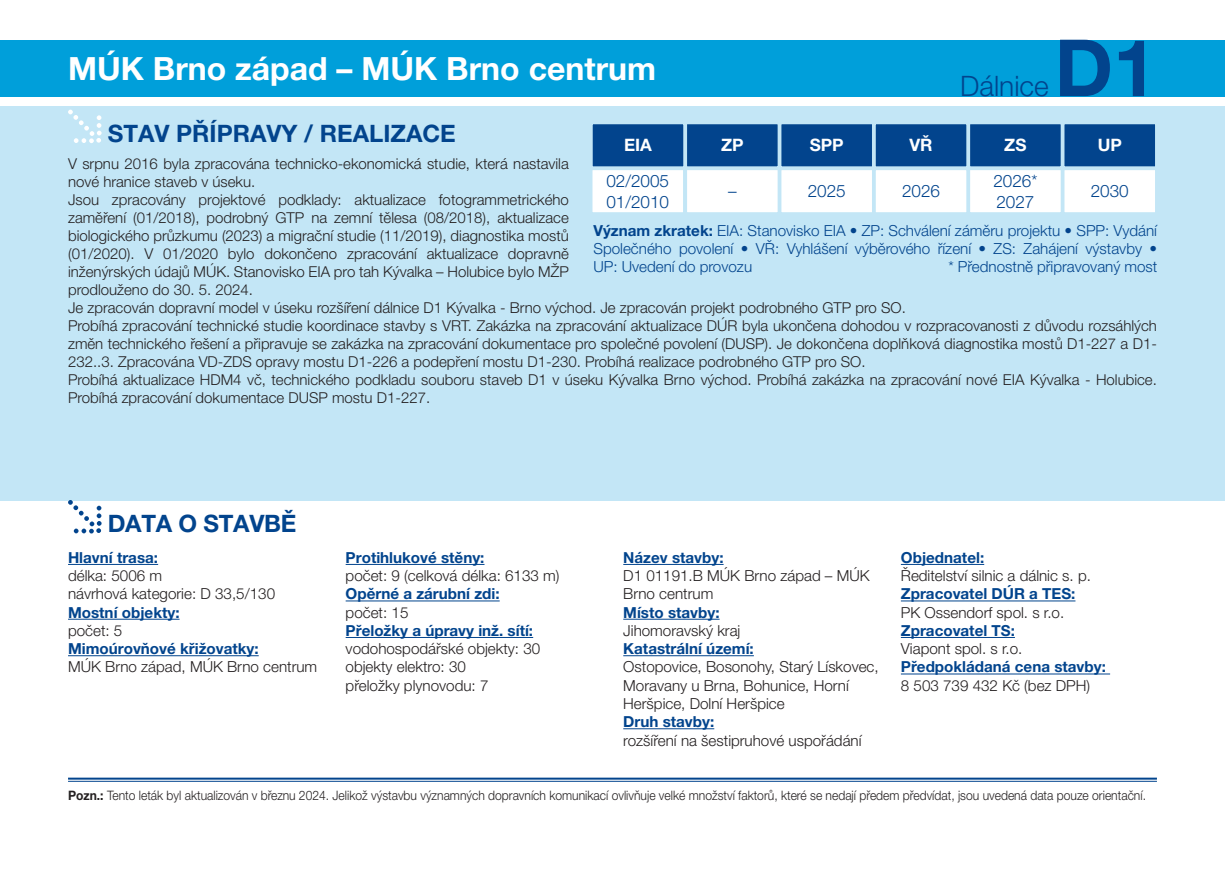
<style>
.page{position:relative;width:1225px;height:874px;background:#fff}
.page>*{position:absolute;margin:0;border:0;box-sizing:border-box;transform-origin:0 0}
.t1{font:700 78.8px "Helvetica Neue LT Pro";color:#02448d}
.t2{font:700 32px "Helvetica Neue LT Pro";color:#fff}
.t3{font:300 28.2px "Helvetica Neue LT Pro";color:#02448d}
.t4{font:700 24px "Helvetica Neue LT Pro";color:#02448d}
.t5{font:300 17.2px/20.6px "Helvetica Neue LT Pro";color:#02448d}
.t6{font:700 17.2px "Helvetica Neue LT Pro";color:#fff}
.t7{font:300 15.2px/18.2px "Helvetica Neue LT Pro";color:#231f20}
.t8{font:700 15.2px "Helvetica Neue LT Pro";color:#02448d}
.t9{font:300 15.2px/18.2px "Helvetica Neue LT Pro";color:#02448d;text-align:justify}
.t10{font:300 15px/18px "Helvetica Neue LT Pro";color:#231f20}
.t11{font:300 13px "Helvetica Neue LT Pro";color:#231f20;scale:.93 1}
.s1{font-weight:700}
</style>
<div class="page">
<div style="left:0;top:106px;width:1225px;height:394px;background:#c3e6f6"></div>
<svg style="left:68px;top:110px;width:34px;height:33px"></svg>
<hr style="left:68px;top:777px;width:1089px;height:2px;background:#02448d">
<hr style="left:68px;top:780px;width:1089px;height:1px;background:#02448d">
<hr style="left:68px;top:563px;width:90px;height:1px;background:#02448d">
<hr style="left:68px;top:618px;width:111px;height:1px;background:#02448d">
<hr style="left:68px;top:655px;width:191px;height:1px;background:#02448d">
<hr style="left:346px;top:563px;width:138px;height:1px;background:#02448d">
<hr style="left:346px;top:600px;width:154px;height:1px;background:#02448d">
<hr style="left:346px;top:636px;width:187px;height:1px;background:#02448d">
<hr style="left:623px;top:563px;width:100px;height:1px;background:#02448d">
<hr style="left:623px;top:618px;width:96px;height:1px;background:#02448d">
<hr style="left:623px;top:655px;width:131px;height:1px;background:#02448d">
<hr style="left:623px;top:728px;width:91px;height:1px;background:#02448d">
<hr style="left:901px;top:563px;width:83px;height:1px;background:#02448d">
<hr style="left:901px;top:600px;width:174px;height:1px;background:#02448d">
<hr style="left:901px;top:636px;width:114px;height:1px;background:#02448d">
<hr style="left:901px;top:673px;width:209px;height:1px;background:#02448d">
<div style="left:0;top:40px;width:1225px;height:56px;background:#009fda"></div>
<svg style="left:68px;top:500px;width:34px;height:33px"></svg>
<div style="left:1063px;top:123px;width:93px;height:44px;background:#02448d"></div>
<div style="left:1062px;top:122px;width:95px;height:46px;border:2px solid #c3e6f6"></div>
<div style="left:875px;top:123px;width:92px;height:44px;background:#02448d"></div>
<div style="left:874px;top:122px;width:94px;height:46px;border:2px solid #c3e6f6"></div>
<div style="left:969px;top:123px;width:92px;height:44px;background:#02448d"></div>
<div style="left:968px;top:122px;width:94px;height:46px;border:2px solid #c3e6f6"></div>
<div style="left:780px;top:123px;width:93px;height:44px;background:#02448d"></div>
<div style="left:779px;top:122px;width:95px;height:46px;border:2px solid #c3e6f6"></div>
<div style="left:686px;top:123px;width:92px;height:44px;background:#02448d"></div>
<div style="left:685px;top:122px;width:94px;height:46px;border:2px solid #c3e6f6"></div>
<div style="left:592px;top:123px;width:92px;height:44px;background:#02448d"></div>
<div style="left:591px;top:122px;width:94px;height:46px;border:2px solid #c3e6f6"></div>
<div style="left:1063px;top:169px;width:93px;height:44px;background:#fff"></div>
<div style="left:1062px;top:168px;width:95px;height:46px;border:2px solid #c3e6f6"></div>
<div style="left:875px;top:169px;width:92px;height:44px;background:#fff"></div>
<div style="left:874px;top:168px;width:94px;height:46px;border:2px solid #c3e6f6"></div>
<div style="left:969px;top:169px;width:92px;height:44px;background:#fff"></div>
<div style="left:968px;top:168px;width:94px;height:46px;border:2px solid #c3e6f6"></div>
<div style="left:780px;top:169px;width:93px;height:44px;background:#fff"></div>
<div style="left:779px;top:168px;width:95px;height:46px;border:2px solid #c3e6f6"></div>
<div style="left:686px;top:169px;width:92px;height:44px;background:#fff"></div>
<div style="left:685px;top:168px;width:94px;height:46px;border:2px solid #c3e6f6"></div>
<div style="left:591px;top:169px;width:93px;height:44px;background:#fff"></div>
<div style="left:590px;top:168px;width:95px;height:46px;border:2px solid #c3e6f6"></div>
<h2 class="t2" style="left:68px;top:48px;width:589px">MÚK Brno západ – MÚK Brno centrum</h2>
<h3 class="t3" style="left:960px;top:69px;width:90px">Dálnice</h3>
<h1 class="t1" style="left:1054px;top:19px;width:104px">D1</h1>
<h3 class="t4" style="left:108px;top:119px;width:350px">STAV PŘÍPRAVY / REALIZACE</h3>
<p class="t6" style="left:624px;top:134px;width:29px">EIA</p>
<p class="t6" style="left:721px;top:134px;width:24px">ZP</p>
<p class="t6" style="left:809px;top:134px;width:35px">SPP</p>
<p class="t6" style="left:909px;top:134px;width:25px">VŘ</p>
<p class="t6" style="left:1004px;top:134px;width:24px">ZS</p>
<p class="t6" style="left:1097px;top:134px;width:26px">UP</p>
<p class="t5" style="left:902px;top:180px;width:40px">2026</p>
<p class="t5" style="left:1090px;top:180px;width:40px">2030</p>
<p class="t10" style="left:68px;top:154px;width:1090px">V srpnu 2016 byla zpracována technicko-ekonomická studie, která nastavila<br>nové hranice staveb v úseku.<br>Jsou zpracovány projektové podklady: aktualizace fotogrammetrického<br>zaměření (01/2018), podrobný GTP na zemní tělesa (08/2018), aktualizace<br>biologického průzkumu (2023) a migrační studie (11/2019), diagnostika mostů<br>(01/2020). V 01/2020 bylo dokončeno zpracování aktualizace dopravně<br>inženýrských údajů MÚK. Stanovisko EIA pro tah Kývalka – Holubice bylo MŽP<br>prodlouženo do 30. 5. 2024.<br>Je zpracován dopravní model v úseku rozšíření dálnice D1 Kývalka - Brno východ. Je zpracován projekt podrobného GTP pro SO.<br>Probíhá zpracování technické studie koordinace stavby s VRT. Zakázka na zpracování aktualizace DÚR byla ukončena dohodou v rozpracovanosti z důvodu rozsáhlých změn technického řešení a připravuje se zakázka na zpracování dokumentace pro společné povolení (DUSP). Je dokončena doplňková diagnostika mostů D1-227 a D1- 232..3. Zpracována VD-ZDS opravy mostu D1-226 a podepření mostu D1-230. Probíhá realizace podrobného GTP pro SO.<br>Probíhá aktualizace HDM4 vč, technického podkladu souboru staveb D1 v úseku Kývalka Brno východ. Probíhá zakázka na zpracování nové EIA Kývalka - Holubice.<br>Probíhá zpracování dokumentace DUSP mostu D1-227.</p>
<p class="t5" style="left:606px;top:170px;width:64px">02/2005<br>01/2010</p>
<p class="t5" style="left:993px;top:170px;width:46px">2026*<br>2027</p>
<p class="t5" style="left:728px;top:180px;width:10px">–</p>
<p class="t5" style="left:807px;top:180px;width:40px">2025</p>
<p class="t9" style="left:593px;top:221px;width:565px"><span class="s1">Význam zkratek:</span> EIA: Stanovisko EIA • ZP: Schválení záměru projektu • SPP: Vydání Společného povolení • VŘ: Vyhlášení výběrového řízení • ZS: Zahájení výstavby • UP: Uvedení do provozu</p>
<p class="t9" style="left:948px;top:257px;width:210px">* Přednostně připravovaný most</p>
<h3 class="t4" style="left:108px;top:508px;width:190px">DATA O STAVBĚ</h3>
<p class="t8" style="left:68px;top:547px;width:92px">Hlavní trasa:</p>
<p class="t7" style="left:68px;top:566px;width:209px">délka: 5006 m<br>návrhová kategorie: D 33,5/130</p>
<p class="t8" style="left:68px;top:602px;width:113px">Mostní objekty:</p>
<p class="t7" style="left:68px;top:620px;width:56px">počet: 5</p>
<p class="t8" style="left:68px;top:639px;width:192px">Mimoúrovňové křižovatky:</p>
<p class="t7" style="left:68px;top:657px;width:251px">MÚK Brno západ, MÚK Brno centrum</p>
<p class="t8" style="left:346px;top:547px;width:140px">Protihlukové stěny:</p>
<p class="t7" style="left:346px;top:566px;width:215px">počet: 9 (celková délka: 6133 m)</p>
<p class="t8" style="left:346px;top:584px;width:155px">Opěrné a zárubní zdi:</p>
<p class="t7" style="left:346px;top:602px;width:64px">počet: 15</p>
<p class="t8" style="left:346px;top:620px;width:189px">Přeložky a úpravy inž. sítí:</p>
<p class="t7" style="left:346px;top:639px;width:196px">vodohospodářské objekty: 30 objekty elektro: 30<br>přeložky plynovodu: 7</p>
<p class="t8" style="left:623px;top:547px;width:102px">Název stavby:</p>
<p class="t7" style="left:623px;top:566px;width:248px">D1 01191.B MÚK Brno západ – MÚK<br>Brno centrum</p>
<p class="t8" style="left:623px;top:602px;width:98px">Místo stavby:</p>
<p class="t7" style="left:623px;top:620px;width:119px">Jihomoravský kraj</p>
<p class="t8" style="left:623px;top:639px;width:132px">Katastrální území:</p>
<p class="t7" style="left:623px;top:657px;width:257px">Ostopovice, Bosonohy, Starý Lískovec,<br>Moravany u Brna, Bohunice, Horní<br>Heršpice, Dolní Heršpice</p>
<p class="t8" style="left:623px;top:712px;width:92px">Druh stavby:</p>
<p class="t7" style="left:623px;top:730px;width:240px">rozšíření na šestipruhové uspořádání</p>
<p class="t8" style="left:901px;top:547px;width:85px">Objednatel:</p>
<p class="t7" style="left:901px;top:566px;width:192px">Ředitelství silnic a dálnic s. p.</p>
<p class="t8" style="left:901px;top:584px;width:176px">Zpracovatel DÚR a TES:</p>
<p class="t7" style="left:901px;top:602px;width:165px">PK Ossendorf spol. s r.o.</p>
<p class="t8" style="left:901px;top:620px;width:116px">Zpracovatel TS:</p>
<p class="t7" style="left:901px;top:639px;width:123px">Viapont spol. s r.o.</p>
<p class="t8" style="left:901px;top:657px;width:206px">Předpokládaná cena stavby:</p>
<p class="t7" style="left:901px;top:675px;width:191px">8 503 739 432 Kč (bez DPH)</p>
<p class="t11" style="left:68px;top:786px;width:1160px"><span class="s1">Pozn.:</span> Tento leták byl aktualizován v březnu 2024. Jelikož výstavbu významných dopravních komunikací ovlivňuje velké množství faktorů, které se nedají předem předvídat, jsou uvedená data pouze orientační.</p>
</div>
